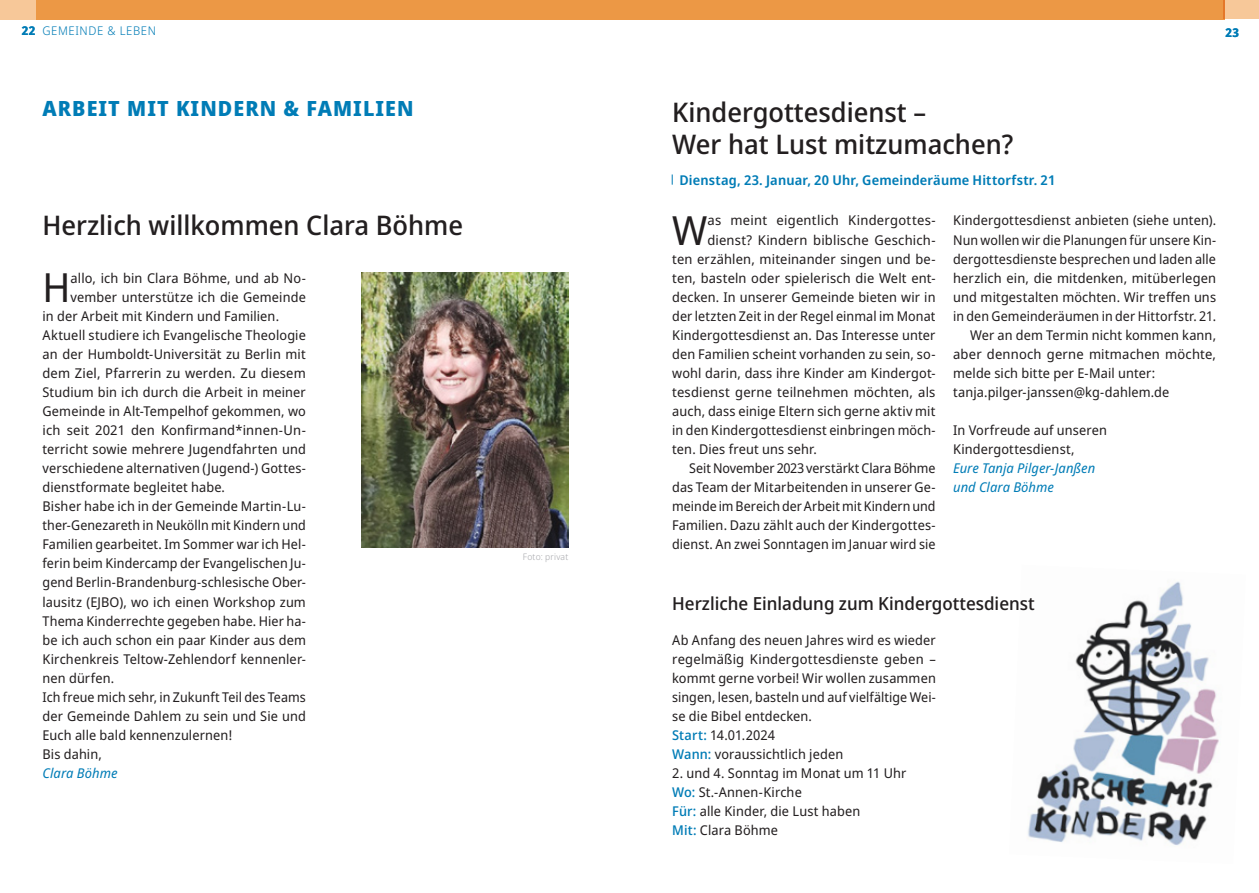
<style>
.page{position:relative;width:1259px;height:893px;background:#fff}
.page>*{position:absolute;margin:0;border:0;box-sizing:border-box;transform-origin:0 0}
.Fließt_Initiale{font:40.2px "Noto Sans Display";color:#231f20}
.ÜberschriftGroß{font:500 27px/31.5px "Noto Sans Display";color:#231f20}
.ÜberschriftVersalienFett{font:800 21px "Noto Sans Display";letter-spacing:.05em;color:#007cb6}
.ÜberschirftKlein{font:500 18px "Noto Sans Display";color:#231f20}
.Fließt{font:13.5px/19px "Noto Sans Display";letter-spacing:.01em;color:#231f20;text-align:justify}
.Fließtext_Einzug{font:13.5px/19px "Noto Sans Display";letter-spacing:.01em;color:#231f20;text-align:justify}
.Fließt_Initiale-2{font:13.5px "Noto Sans Display";letter-spacing:.01em;color:#231f20}
.Zeit_Ort{font:600 13.5px "Noto Sans Display";letter-spacing:.01em;color:#007cb6}
.Autoren{font:italic 13.5px/19px "Noto Sans Display";letter-spacing:.005em;color:#007cb6}
.Rubrik{font:300 12px "Noto Sans Display";letter-spacing:.05em;color:#007cb6}
.t1{font:700 12px "Noto Sans Display";color:#007cb6}
.Quellen{font:300 9px "Noto Sans Display";letter-spacing:.03em;color:#a8a9ad}
.s1{font-weight:500;color:#007cb6}
</style>
<div class="page">
<img style="left:1028px;top:581px;width:191px;height:265px">
<div style="left:34px;top:0;width:1191px;height:19px;background:#ec9845"></div>
<div style="left:0;top:0;width:35px;height:19px;background:#f7c899"></div>
<div style="left:1223px;top:0;width:36px;height:19px;background:#f7c899"></div>
<img style="left:361px;top:272px;width:207px;height:275px">
<p class="t1" style="left:22px;top:22px;width:15px">22</p>
<p class="t1" style="left:1225px;top:24px;width:15px">23</p>
<p class="Rubrik" style="left:43px;top:22px;width:115px">GEMEINDE &amp; LEBEN</p>
<p class="ÜberschriftVersalienFett" style="left:43px;top:93px;width:373px">ARBEIT MIT KINDERN &amp; FAMILIEN</p>
<p class="ÜberschriftGroß" style="left:43px;top:210px;width:422px">Herzlich willkommen Clara Böhme</p>
<p class="Fließt_Initiale" style="left:43px;top:259px;width:30px">H</p>
<p class="Fließt_Initiale-2" style="left:71px;top:268px;width:237px">allo, ich bin Clara Böhme, und ab No-</p>
<p class="Fließt_Initiale-2" style="left:71px;top:287px;width:237px">vember unterstütze ich die Gemeinde</p>
<p class="Fließt_Initiale-2" style="left:43px;top:306px;width:238px">in der Arbeit mit Kindern und Familien.</p>
<p class="Fließt" style="left:43px;top:326px;width:265px">Aktuell studiere ich Evangelische Theologie an der Humboldt-Universität zu Berlin mit dem Ziel, Pfarrerin zu werden. Zu diesem Studium bin ich durch die Arbeit in meiner Gemeinde in Alt-Tempelhof gekommen, wo ich seit 2021 den Konfirmand*innen-Un&shy;terricht sowie mehrere Jugendfahrten und verschiedene alternativen (Jugend-) Gottes&shy;dienstformate begleitet habe.</p>
<p class="Fließt" style="left:43px;top:497px;width:265px">Bisher habe ich in der Gemeinde Martin-Lu&shy;ther-Genezareth in Neukölln mit Kindern und Familien gearbeitet. Im Sommer war ich Hel&shy;ferin beim Kindercamp der Evangelischen Ju&shy;gend Berlin-Brandenburg-schlesische Ober&shy;lausitz (EJBO), wo ich einen Workshop zum Thema Kinderrechte gegeben habe. Hier ha&shy;be ich auch schon ein paar Kinder aus dem Kirchenkreis Teltow-Zehlendorf kennenler&shy;nen dürfen.</p>
<p class="Fließt" style="left:43px;top:688px;width:265px">Ich freue mich sehr, in Zukunft Teil des Teams der Gemeinde Dahlem zu sein und Sie und Euch alle bald kennenzulernen!</p>
<p class="Fließt" style="left:43px;top:745px;width:61px">Bis dahin,</p>
<p class="Autoren" style="left:43px;top:764px;width:76px">Clara Böhme</p>
<p class="Quellen" style="left:523px;top:550px;width:47px">Foto: privat</p>
<p class="ÜberschriftGroß" style="left:672px;top:97px;width:343px">Kindergottesdienst –<br>Wer hat Lust mitzumachen?</p>
<p class="Zeit_Ort" style="left:679px;top:170px;width:377px">Dienstag, 23. Januar, 20 Uhr, Gemeinderäume Hittorfstr. 21</p>
<p class="Fließt_Initiale" style="left:672px;top:201px;width:37px">W</p>
<p class="Fließt_Initiale-2" style="left:707px;top:211px;width:230px">as meint eigentlich Kindergottes-</p>
<p class="Fließtext_Einzug" style="left:953px;top:211px;width:264px">Kindergottesdienst anbieten (siehe unten).<br>Nun wollen wir die Planungen für unsere Kin&shy;dergottesdienste besprechen und laden alle herzlich ein, die mitdenken, mitüberlegen und mitgestalten möchten. Wir treffen uns in den Gemeinderäumen in der Hittorfstr. 21.</p>
<p class="Fließtext_Einzug" style="left:953px;top:326px;width:264px;text-indent:17px">Wer an dem Termin nicht kommen kann, aber dennoch gerne mitmachen möchte, melde sich bitte per E-Mail unter:</p>
<p class="Fließtext_Einzug" style="left:953px;top:383px;width:218px">tanja.pilger-janssen@kg-dahlem.de</p>
<p class="Fließtext_Einzug" style="left:953px;top:421px;width:155px">In Vorfreude auf unseren<br>Kindergottesdienst,</p>
<p class="Autoren" style="left:953px;top:459px;width:144px">Eure Tanja Pilger-Janßen und Clara Böhme</p>
<p class="Fließt_Initiale-2" style="left:707px;top:230px;width:230px">dienst? Kindern biblische Geschich-</p>
<p class="Fließt_Initiale-2" style="left:672px;top:249px;width:265px">ten erzählen, miteinander singen und be-</p>
<p class="Fließt_Initiale-2" style="left:672px;top:268px;width:265px">ten, basteln oder spielerisch die Welt ent-</p>
<p class="Fließt_Initiale-2" style="left:672px;top:287px;width:265px">decken. In unserer Gemeinde bieten wir in</p>
<p class="Fließt_Initiale-2" style="left:672px;top:306px;width:265px">der letzten Zeit in der Regel einmal im Monat</p>
<p class="Fließt_Initiale-2" style="left:672px;top:325px;width:265px">Kindergottesdienst an. Das Interesse unter</p>
<p class="Fließt_Initiale-2" style="left:672px;top:344px;width:265px">den Familien scheint vorhanden zu sein, so-</p>
<p class="Fließt_Initiale-2" style="left:672px;top:363px;width:265px">wohl darin, dass ihre Kinder am Kindergot-</p>
<p class="Fließt_Initiale-2" style="left:672px;top:382px;width:265px">tesdienst gerne teilnehmen möchten, als</p>
<p class="Fließt_Initiale-2" style="left:672px;top:401px;width:265px">auch, dass einige Eltern sich gerne aktiv mit</p>
<p class="Fließt_Initiale-2" style="left:672px;top:421px;width:265px">in den Kindergottesdienst einbringen möch-</p>
<p class="Fließt_Initiale-2" style="left:672px;top:440px;width:146px">ten. Dies freut uns sehr.</p>
<p class="Fließtext_Einzug" style="left:672px;top:459px;width:265px;text-indent:17px">Seit November 2023 verstärkt Clara Böhme das Team der Mitarbeitenden in unserer Ge&shy;meinde im Bereich der Arbeit mit Kindern und Familien. Dazu zählt auch der Kindergottes&shy;dienst. An zwei Sonntagen im Januar wird sie</p>
<p class="ÜberschirftKlein" style="left:672px;top:591px;width:364px">Herzliche Einladung zum Kindergottesdienst</p>
<p class="Fließt" style="left:672px;top:630px;width:265px">Ab Anfang des neuen Jahres wird es wieder regelmäßig Kindergottesdienste geben – kommt gerne vorbei! Wir wollen zusammen singen, lesen, basteln und auf vielfältige Wei&shy;se die Bibel entdecken.</p>
<p class="Fließt" style="left:672px;top:726px;width:104px"><span class="s1">Start:</span> 14.01.2024</p>
<p class="Fließt" style="left:672px;top:745px;width:172px"><span class="s1">Wann:</span> voraussichtlich jeden</p>
<p class="Fließt" style="left:672px;top:764px;width:236px">2. und 4. Sonntag im Monat um 11 Uhr</p>
<p class="Fließt" style="left:672px;top:783px;width:131px"><span class="s1">Wo:</span> St.-Annen-Kirche</p>
<p class="Fließt" style="left:672px;top:802px;width:190px"><span class="s1">Für:</span> alle Kinder, die Lust haben</p>
<p class="Fließt" style="left:672px;top:821px;width:107px"><span class="s1">Mit:</span> Clara Böhme</p>
</div>
